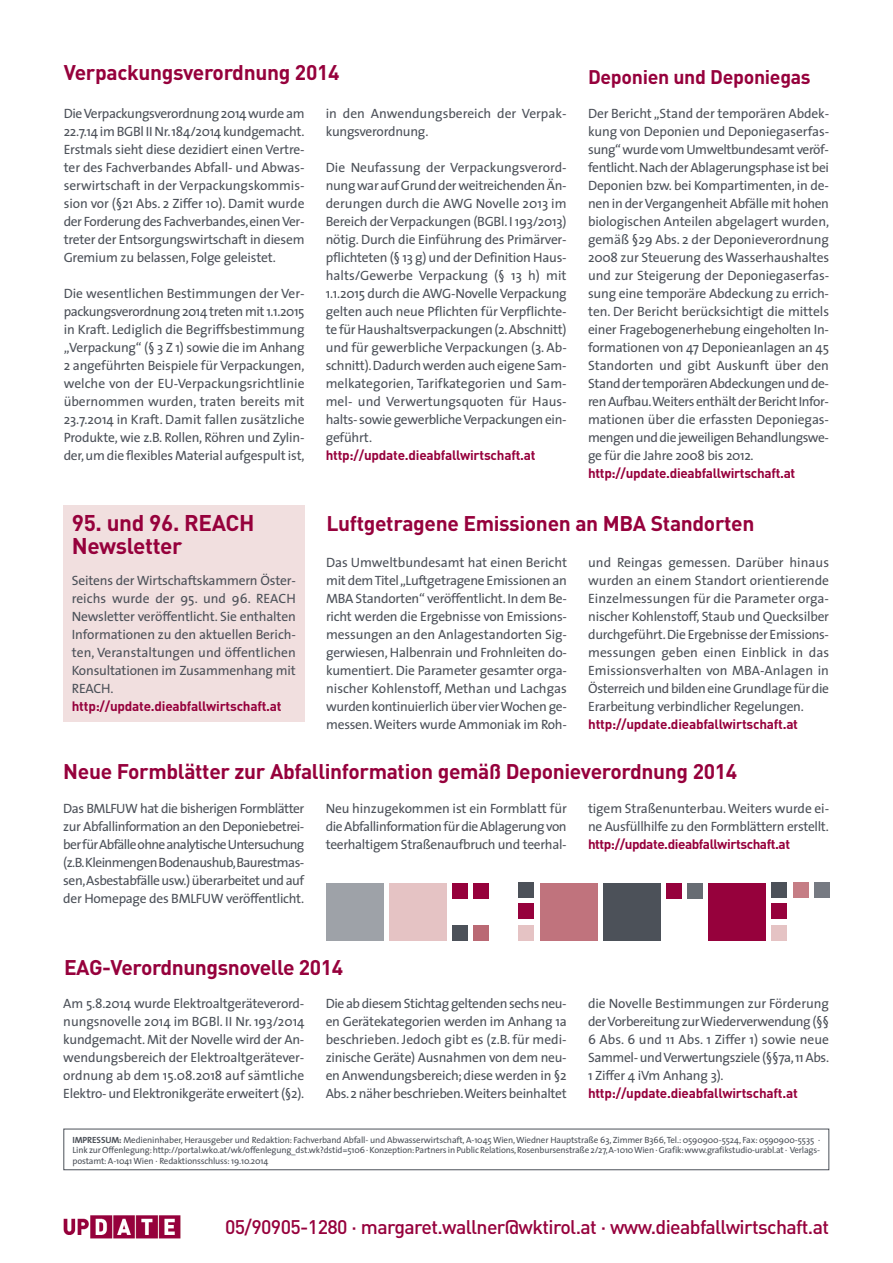
<style>
.page{position:relative;width:893px;height:1263px;background:#fff}
.page>*{position:absolute;margin:0;border:0;box-sizing:border-box;transform-origin:0 0}
.t1{font:700 22.5px/22.5px "DIN";letter-spacing:-.015em;color:#96013c}
.t2{font:700 21px "DIN";letter-spacing:-.015em;color:#96013c}
.t3{font:500 19.5px "DIN";letter-spacing:-.03em;color:#96013c}
.t4{font:700 19.5px "DIN";letter-spacing:-.015em;color:#96013c}
.t5{font:13.5px/18px "The Sans";letter-spacing:-.02em;color:#4c5159;text-align:justify}
.t6{font:700 13.5px "DIN";letter-spacing:-.015em;color:#96013c}
.t7{font:13.5px/18px "The Sans";color:#4c5159}
.t8{font:700 13.5px "DIN";letter-spacing:-.035em;color:#96013c}
.t9{font:9px/10.5px "The Sans";letter-spacing:-.02em;color:#4c5159;text-align:justify}
.s1{font-weight:700}
</style>
<div class="page">
<div style="left:64px;top:1129px;width:765px;height:41px;border:1px solid #4c5159"></div>
<img style="left:63px;top:1215px;width:118px;height:24px">
<div style="left:63px;top:506px;width:241px;height:216px;background:#f1dfdf"></div>
<div style="left:540px;top:883px;width:57px;height:57px;background:#c0737d"></div>
<div style="left:603px;top:883px;width:57px;height:57px;background:#4c5159"></div>
<div style="left:687px;top:883px;width:15px;height:15px;background:#676c73"></div>
<div style="left:666px;top:883px;width:15px;height:15px;background:#96013c"></div>
<div style="left:326px;top:883px;width:57px;height:57px;background:#9ea2a8"></div>
<div style="left:389px;top:883px;width:57px;height:57px;background:#e5c3c4"></div>
<div style="left:452px;top:883px;width:15px;height:15px;background:#96013c"></div>
<div style="left:474px;top:883px;width:15px;height:15px;background:#96013c"></div>
<div style="left:772px;top:883px;width:15px;height:15px;background:#4c5159"></div>
<div style="left:772px;top:904px;width:15px;height:15px;background:#96013c"></div>
<div style="left:772px;top:925px;width:15px;height:15px;background:#e5c3c4"></div>
<div style="left:519px;top:883px;width:15px;height:15px;background:#4c5159"></div>
<div style="left:519px;top:904px;width:15px;height:15px;background:#96013c"></div>
<div style="left:519px;top:925px;width:15px;height:15px;background:#e5c3c4"></div>
<div style="left:474px;top:925px;width:15px;height:15px;background:#ba6974"></div>
<div style="left:709px;top:883px;width:57px;height:57px;background:#96013c"></div>
<div style="left:814px;top:883px;width:15px;height:15px;background:#767a82"></div>
<div style="left:793px;top:883px;width:15px;height:15px;background:#c57d85"></div>
<div style="left:452px;top:925px;width:15px;height:15px;background:#4c5159"></div>
<h2 class="t2" style="left:64px;top:65px;width:277px">Verpackungsverordnung 2014</h2>
<p class="t5" style="left:64px;top:106px;width:242px">Die Verpackungsverordnung 2014 wurde am 22.7.14 im BGBl II Nr. 184/2014 kundgemacht.<br>Erstmals sieht diese dezidiert einen Vertre&shy;ter des Fachverbandes Abfall- und Abwas&shy;serwirtschaft in der Verpackungskommis&shy;sion vor (§21 Abs. 2 Ziffer 10). Damit wurde der Forderung des Fachverbandes, einen Ver&shy;treter der Entsorgungswirtschaft in diesem Gremium zu belassen, Folge geleistet.</p>
<p class="t5" style="left:64px;top:286px;width:243px">Die wesentlichen Bestimmungen der Ver&shy;packungsverordnung 2014 treten mit 1.1.2015 in Kraft. Lediglich die Begriffsbestimmung „Verpackung“ (§ 3 Z 1) sowie die im Anhang 2 angeführten Beispiele für Verpackungen, welche von der EU-Verpackungsrichtlinie übernommen wurden, traten bereits mit 23.7.2014 in Kraft. Damit fallen zusätzliche Produkte, wie z.B. Rollen, Röhren und Zylin&shy;der, um die flexibles Material aufgespult ist,</p>
<p class="t7" style="left:326px;top:106px;width:242px">in den Anwendungsbereich der Verpak&shy;kungsverordnung.</p>
<p class="t5" style="left:326px;top:160px;width:242px">Die Neufassung der Verpackungsverord&shy;nung war auf Grund der weitreichenden Än&shy;derungen durch die AWG Novelle 2013 im Bereich der Verpackungen (BGBl. I 193/2013) nötig. Durch die Einführung des Primärver&shy;pflichteten (§ 13 g) und der Definition Haus&shy;halts/Gewerbe Verpackung (§ 13 h) mit 1.1.2015 durch die AWG-Novelle Verpackung gelten auch neue Pflichten für Verpflichte&shy;te für Haushaltsverpackungen (2. Abschnitt) und für gewerbliche Verpackungen (3. Ab&shy;schnitt). Dadurch werden auch eigene Sam&shy;melkategorien, Tarifkategorien und Sam&shy;mel- und Verwertungsquoten für Haus&shy;halts- sowie gewerbliche Verpackungen ein&shy;geführt.</p>
<p class="t6" style="left:326px;top:451px;width:211px">http://update.dieabfallwirtschaft.at</p>
<h3 class="t4" style="left:588px;top:70px;width:224px">Deponien und Deponiegas</h3>
<p class="t5" style="left:588px;top:106px;width:243px">Der Bericht „Stand der temporären Abdek&shy;kung von Deponien und Deponiegaserfas&shy;sung“ wurde vom Umweltbundesamt veröf&shy;fentlicht. Nach der Ablagerungsphase ist bei Deponien bzw. bei Kompartimenten, in de&shy;nen in der Vergangenheit Abfälle mit hohen biologischen Anteilen abgelagert wurden, gemäß §29 Abs. 2 der Deponieverordnung 2008 zur Steuerung des Wasserhaushaltes und zur Steigerung der Deponiegaserfas&shy;sung eine temporäre Abdeckung zu errich&shy;ten. Der Bericht berücksichtigt die mittels einer Fragebogenerhebung eingeholten In&shy;formationen von 47 Deponieanlagen an 45<br>Standorten und gibt Auskunft über den Stand der temporären Abdeckungen und de&shy;ren Aufbau. Weiters enthält der Bericht Infor&shy;mationen über die erfassten Deponiegas&shy;mengen und die jeweiligen Behandlungswe&shy;ge für die Jahre 2008 bis 2012.</p>
<p class="t6" style="left:588px;top:469px;width:209px">http://update.dieabfallwirtschaft.at</p>
<h1 class="t1" style="left:72px;top:514px;width:184px">95. und 96. REACH<br>Newsletter</h1>
<p class="t5" style="left:72px;top:573px;width:226px">Seitens der Wirtschaftskammern Öster&shy;reichs wurde der 95. und 96. REACH Newsletter veröffentlicht. Sie enthalten Informationen zu den aktuellen Berich&shy;ten, Veranstaltungen und öffentlichen Konsultationen im Zusammenhang mit REACH.</p>
<p class="t6" style="left:72px;top:702px;width:211px">http://update.dieabfallwirtschaft.at</p>
<h2 class="t2" style="left:327px;top:516px;width:429px">Luftgetragene Emissionen an MBA Standorten</h2>
<p class="t5" style="left:326px;top:555px;width:242px">Das Umweltbundesamt hat einen Bericht mit dem Titel „Luftgetragene Emissionen an MBA Standorten“ veröffentlicht. In dem Be&shy;richt werden die Ergebnisse von Emissions&shy;messungen an den Anlagestandorten Sig&shy;gerwiesen, Halbenrain und Frohnleiten do&shy;kumentiert. Die Parameter gesamter orga&shy;nischer Kohlenstoff, Methan und Lachgas wurden kontinuierlich über vier Wochen ge&shy;messen. Weiters wurde Ammoniak im Roh-</p>
<p class="t5" style="left:588px;top:555px;width:242px">und Reingas gemessen. Darüber hinaus wurden an einem Standort orientierende Einzelmessungen für die Parameter orga&shy;nischer Kohlenstoff, Staub und Quecksilber durchgeführt. Die Ergebnisse der Emissions&shy;messungen geben einen Einblick in das Emissionsverhalten von MBA-Anlagen in Österreich und bilden eine Grundlage für die Erarbeitung verbindlicher Regelungen.</p>
<p class="t6" style="left:588px;top:720px;width:211px">http://update.dieabfallwirtschaft.at</p>
<h2 class="t2" style="left:63px;top:764px;width:675px">Neue Formblätter zur Abfallinformation gemäß Deponieverordnung 2014</h2>
<p class="t5" style="left:63px;top:801px;width:243px">Das BMLFUW hat die bisherigen Formblätter zur Abfallinformation an den Deponiebetrei&shy;ber für Abfälle ohne analytische Untersuchung (z.B.Kleinmengen Bodenaushub,Baurestmas&shy;sen, Asbestabfälle usw.) überarbeitet und auf der Homepage des BMLFUW veröffentlicht.</p>
<p class="t5" style="left:326px;top:801px;width:243px">Neu hinzugekommen ist ein Formblatt für die Abfallinformation für die Ablagerung von teerhaltigem Straßenaufbruch und teerhal-</p>
<p class="t5" style="left:588px;top:801px;width:243px">tigem Straßenunterbau. Weiters wurde ei&shy;ne Ausfüllhilfe zu den Formblättern erstellt.</p>
<p class="t8" style="left:588px;top:840px;width:204px">http://update.dieabfallwirtschaft.at</p>
<h2 class="t2" style="left:64px;top:960px;width:281px">EAG-Verordnungsnovelle 2014</h2>
<p class="t5" style="left:63px;top:996px;width:243px">Am 5.8.2014 wurde Elektroaltgeräteverord&shy;nungsnovelle 2014 im BGBl. II Nr. 193/2014 kundgemacht. Mit der Novelle wird der An&shy;wendungsbereich der Elektroaltgerätever&shy;ordnung ab dem 15.08.2018 auf sämtliche Elektro- und Elektronikgeräte erweitert (§2).</p>
<p class="t5" style="left:326px;top:996px;width:243px">Die ab diesem Stichtag geltenden sechs neu&shy;en Gerätekategorien werden im Anhang 1a beschrieben. Jedoch gibt es (z.B. für medi&shy;zinische Geräte) Ausnahmen von dem neu&shy;en Anwendungsbereich; diese werden in §2<br>Abs. 2 näher beschrieben. Weiters beinhaltet</p>
<p class="t5" style="left:588px;top:996px;width:243px">die Novelle Bestimmungen zur Förderung der Vorbereitung zur Wiederverwendung (§§ 6 Abs. 6 und 11 Abs. 1 Ziffer 1) sowie neue Sammel- und Verwertungsziele (§§7a, 11 Abs.<br>1 Ziffer 4 iVm Anhang 3).</p>
<p class="t6" style="left:588px;top:1089px;width:211px">http://update.dieabfallwirtschaft.at</p>
<p class="t9" style="left:73px;top:1135px;width:749px"><span class="s1">IMPRESSUM:</span> Medieninhaber, Herausgeber und Redaktion: Fachverband Abfall- und Abwasserwirtschaft, A-1045 Wien, Wiedner Hauptstraße 63, Zimmer B366, Tel.: 0590900-5524, Fax: 0590900-5535 · Link zur Offenlegung: http://portal.wko.at/wk/offenlegung_dst.wk?dstid=5106 · Konzeption: Partners in Public Relations, Rosenbursenstraße 2/27, A-1010 Wien · Grafik: www.grafikstudio-urabl.at · Verlags&shy;postamt: A-1041 Wien · Redaktionsschluss: 19.10.2014</p>
<h3 class="t3" style="left:225px;top:1220px;width:605px">05/90905-1280 · margaret.wallner@wktirol.at · www.dieabfallwirtschaft.at</h3>
</div>
